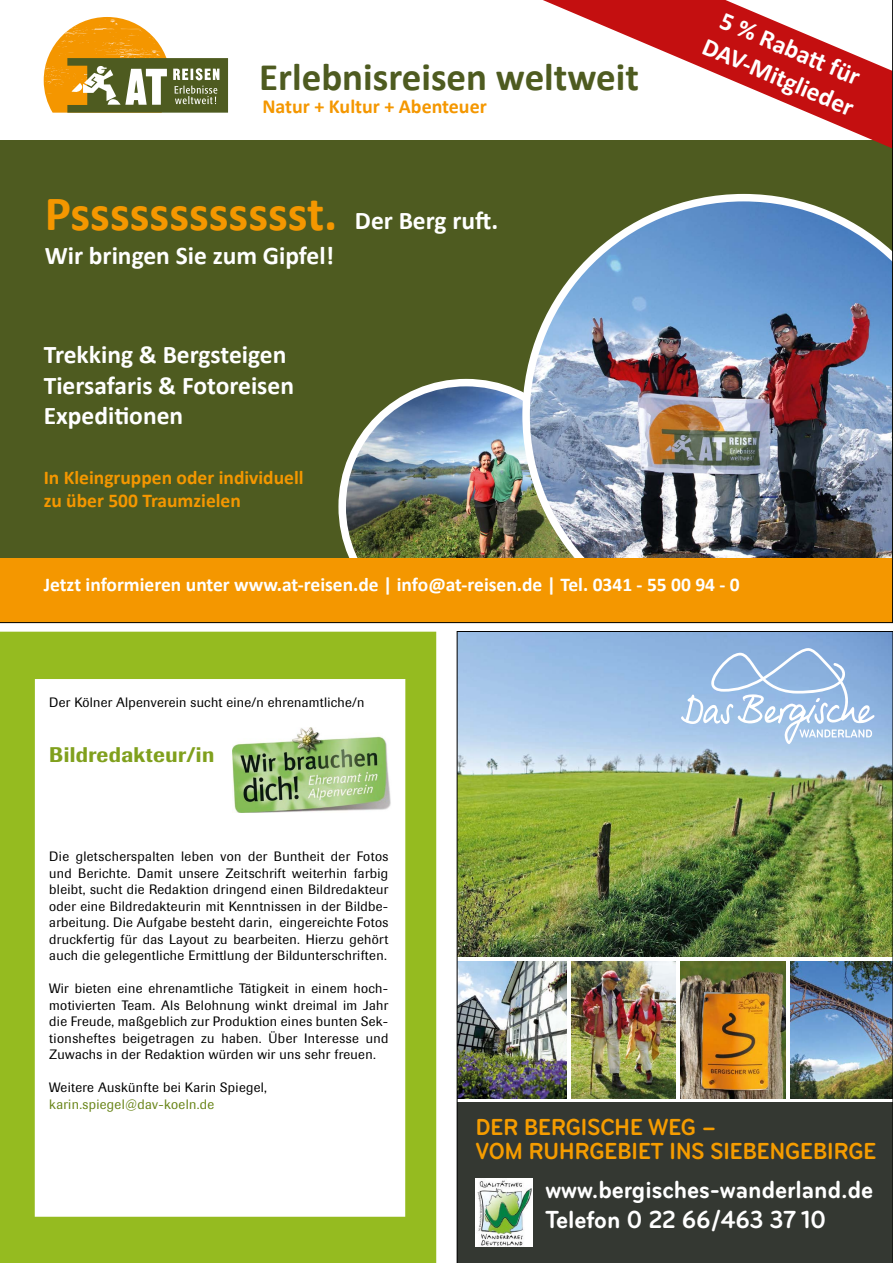
<style>
.page{position:relative;width:893px;height:1263px;background:#fff}
.page>*{position:absolute;margin:0;border:0;box-sizing:border-box;transform-origin:0 0}
.t1{font:700 49.5px "Calibri";color:#f49700}
.t2{font:700 39px "Calibri";color:#4e5b20}
.t3{font:700 condensed 25.65px/30.9px "Bryant";color:#fff}
.t4{font:700 25.5px/30.6px "Calibri";color:#fff}
.t5{font:700 condensed 24.15px/24.2px "Bryant";color:#f59c00}
.t6{font:500 21px "Imago";letter-spacing:.02em;color:#80a01d}
.t7{font:700 19.95px "Calibri";color:#f49700}
.t8{font:700 19.5px "Calibri";color:#fff}
.t9{font:700 19.5px/23.4px "Calibri";color:#f49700}
.t10{font:13.5px/16.5px "Imago";letter-spacing:.025em;color:#000;text-align:justify}
.t11{font:13.5px "Imago";letter-spacing:.025em;color:#688417}
.s1{font-size:25.5px;color:#fff}
</style>
<div class="page">
<div style="left:0;top:632px;width:436px;height:631px;background:#95bb20"></div>
<img style="left:0;top:0;width:893px;height:623px">
<img style="left:457px;top:631px;width:436px;height:632px">
<div style="left:35px;top:679px;width:370px;height:538px;background:#fff"></div>
<img style="left:233px;top:728px;width:158px;height:85px">
<h2 class="t2" style="left:259px;top:49px;width:381px">Erlebnisreisen weltweit</h2>
<h3 class="t7" style="left:262px;top:92px;width:226px">Natur + Kultur + Abenteuer</h3>
<h1 class="t1" style="left:45px;top:178px;width:455px">Psssssssssssst. <span class="s1">Der Berg ruft.</span></h1>
<h3 class="t4" style="left:45px;top:240px;width:291px">Wir bringen Sie zum Gipfel!</h3>
<h3 class="t4" style="left:44px;top:339px;width:252px">Trekking &amp; Bergsteigen<br>Tiersafaris &amp; Fotoreisen<br>Expeditionen</h3>
<h3 class="t9" style="left:44px;top:465px;width:261px">In Kleingruppen oder individuell zu über 500 Traumzielen</h3>
<h3 class="t4" style="left:722px;top:2px;width:163px;rotate:23deg">5 % Rabatt für<br>DAV-Mitglieder</h3>
<h3 class="t8" style="left:44px;top:570px;width:698px">Jetzt informieren unter www.at-reisen.de | info@at-reisen.de | Tel. 0341 - 55 00 94 - 0</h3>
<p class="t10" style="left:49px;top:694px;width:317px">Der Kölner Alpenverein sucht eine/n ehrenamtliche/n</p>
<h3 class="t6" style="left:49px;top:742px;width:167px">Bildredakteur/in</h3>
<p class="t10" style="left:49px;top:848px;width:341px">Die gletscherspalten leben von der Buntheit der Fotos und Berichte. Damit unsere Zeitschrift weiterhin farbig bleibt, sucht die Redaktion dringend einen Bildredakteur oder eine Bildredakteurin mit Kenntnissen in der Bildbe&shy;arbeitung. Die Aufgabe besteht darin, eingereichte Fotos druckfertig für das Layout zu bearbeiten. Hierzu gehört auch die gelegentliche Ermittlung der Bildunterschriften.</p>
<p class="t10" style="left:49px;top:980px;width:341px">Wir bieten eine ehrenamtliche Tätigkeit in einem hoch&shy;motivierten Team. Als Belohnung winkt dreimal im Jahr die Freude, maßgeblich zur Produktion eines bunten Sek&shy;tionsheftes beigetragen zu haben. Über Interesse und Zuwachs in der Redaktion würden wir uns sehr freuen.</p>
<p class="t10" style="left:49px;top:1079px;width:219px">Weitere Auskünfte bei Karin Spiegel,</p>
<p class="t11" style="left:49px;top:1096px;width:167px">karin.spiegel@dav-koeln.de</p>
<h3 class="t5" style="left:476px;top:1114px;width:402px">DER BERGISCHE WEG –<br>VOM RUHRGEBIET INS SIEBENGEBIRGE</h3>
<h3 class="t3" style="left:545px;top:1173px;width:329px">www.bergisches-wanderland.de<br>Telefon 0 22 66/463 37 10</h3>
</div>
